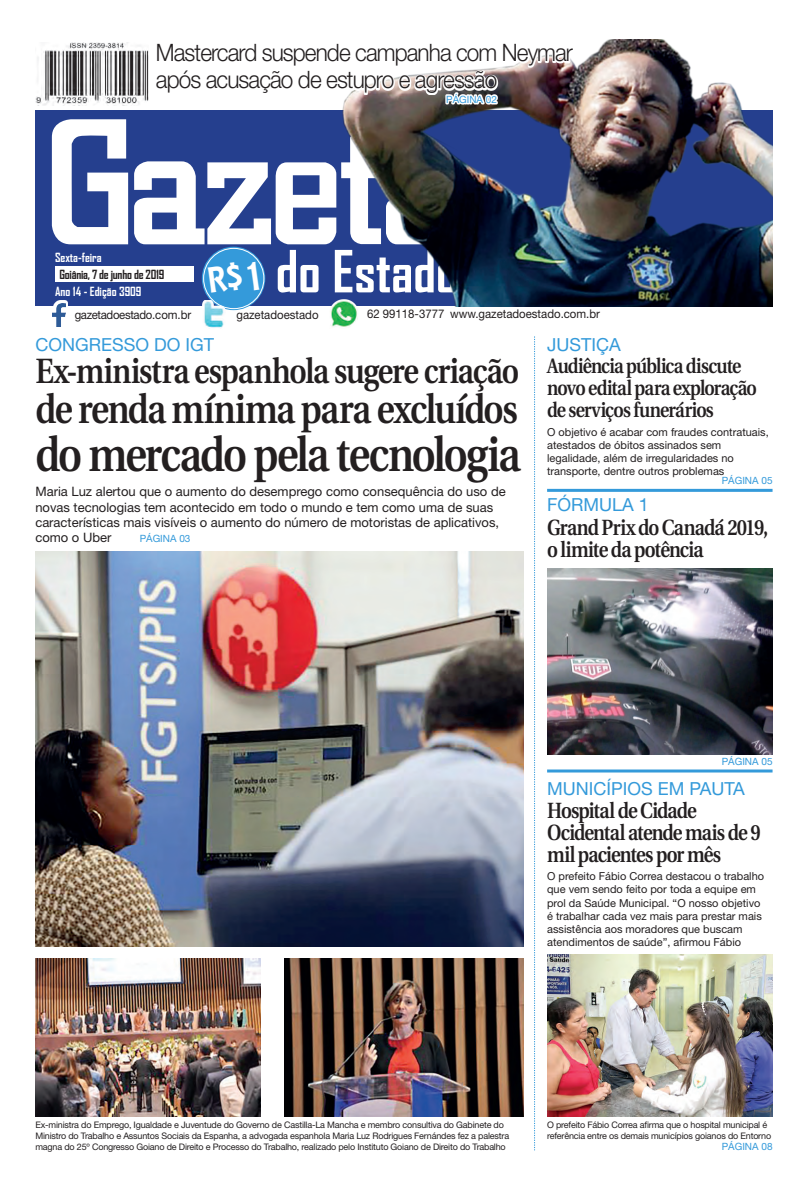
<style>
.page{position:relative;width:808px;height:1191px;background:#fff}
.page>*{position:absolute;margin:0;border:0;box-sizing:border-box;transform-origin:0 0}
.t1{font:700 55.6px "Agency FB";color:#fff}
.Manchete{font:600 48.4px "Utopia";letter-spacing:-.045em;color:#231f20;scale:.85 1}
.Manchete-2{font:600 40.7px "Utopia";letter-spacing:-.04em;color:#231f20;scale:.85 1}
.Manchete-3{font:600 35px "Utopia";letter-spacing:-.035em;color:#231f20;scale:.85 1}
.t2{font:300 24px/27px "Helvetica Neue";letter-spacing:-.04em;color:#231f20;scale:.94 1}
.Manchete-4{font:600 22px/22px "Utopia";letter-spacing:-.05em;color:#231f20;scale:.85 1}
.Manchete-5{font:600 20.9px/22px "Utopia";letter-spacing:-.045em;color:#231f20;scale:.85 1}
.Retranca{font:18px "Helvetica Neue";color:#349ada}
.Legenda{font:13px/15.3px "Helvetica Neue";color:#231f20}
.t3{font:700 12.1px "Agency FB";color:#fff}
.t4{font:700 12.1px "Agency FB";letter-spacing:-.02em;color:#231f20}
.t5{font:12px "Helvetica Neue";color:#231f20;scale:.95 1}
.t6{font:12px "Helvetica Neue";letter-spacing:-.03em;color:#231f20;scale:.95 1}
.Legenda-2{font:11px/13.3px "Helvetica Neue";color:#231f20}
.Retranca-2{font:10px "Helvetica Neue";color:#349ada}
.Legenda-3{font:9px/11.3px "Helvetica Neue";letter-spacing:-.02em;color:#231f20}
</style>
<div class="page">
<div style="left:35px;top:110px;width:737px;height:196px;background:#253f8e"></div>
<svg style="left:52px;top:119px;width:76px;height:125px"></svg>
<svg style="left:134px;top:161px;width:167px;height:83px"></svg>
<div style="left:55px;top:266px;width:138px;height:15px;background:#fff"></div>
<svg style="left:202px;top:247px;width:63px;height:63px"></svg>
<div style="left:203px;top:248px;width:61px;height:61px;border:1px solid #fff;border-radius:50%"></div>
<svg style="left:55px;top:300px;width:13px;height:27px"></svg>
<img style="left:52px;top:303px;width:13px;height:23px">
<img style="left:35px;top:43px;width:113px;height:63px">
<img style="left:301px;top:40px;width:471px;height:266px">
<svg style="left:301px;top:43px;width:273px;height:52px"></svg>
<img style="left:202px;top:300px;width:23px;height:29px">
<img style="left:329px;top:299px;width:30px;height:28px">
<svg style="left:445px;top:92px;width:53px;height:12px"></svg>
<svg style="left:534px;top:336px;width:1px;height:814px"></svg>
<hr style="left:547px;top:769px;width:225px;height:3px;background:#349ada">
<hr style="left:547px;top:489px;width:225px;height:3px;background:#349ada">
<img style="left:284px;top:958px;width:240px;height:158px">
<img style="left:35px;top:958px;width:226px;height:158px">
<img style="left:35px;top:551px;width:489px;height:395px">
<img style="left:547px;top:568px;width:225px;height:186px">
<img style="left:547px;top:954px;width:225px;height:162px">
<div style="left:208px;top:262px;width:51px;height:31px;background:#349ada"></div>
<p class="t2" style="left:156px;top:39px;width:445px">Mastercard suspende campanha com Neymar após acusação de estupro e agressão</p>
<p class="Retranca-2" style="left:446px;top:93px;width:52px">PÁGINA 02</p>
<p class="t3" style="left:55px;top:250px;width:48px">Sexta-feira</p>
<p class="t4" style="left:59px;top:267px;width:106px">Goiânia, 7 de junho de 2019</p>
<p class="t3" style="left:55px;top:283px;width:88px">Ano 14 - Edição 3909</p>
<p class="t6" style="left:75px;top:307px;width:124px">gazetadoestado.com.br</p>
<p class="t1" style="left:276px;top:237px;width:184px">do Estado</p>
<p class="t5" style="left:236px;top:308px;width:88px">gazetadoestado</p>
<p class="t5" style="left:367px;top:307px;width:83px">62 99118-3777</p>
<p class="t5" style="left:450px;top:307px;width:159px">www.gazetadoestado.com.br</p>
<p class="Retranca" style="left:35px;top:333px;width:180px">CONGRESSO DO IGT</p>
<p class="Manchete-3" style="left:35px;top:351px;width:570px">Ex-ministra espanhola sugere criação</p>
<p class="Manchete-2" style="left:35px;top:386px;width:569px">de renda mínima para excluídos</p>
<p class="Manchete" style="left:35px;top:427px;width:572px">do mercado pela tecnologia</p>
<p class="Legenda" style="left:35px;top:484px;width:472px">Maria Luz alertou que o aumento do desemprego como consequência do uso de novas tecnologias tem acontecido em todo o mundo e tem como uma de suas características mais visíveis o aumento do número de motoristas de aplicativos, como o Uber</p>
<p class="Retranca-2" style="left:140px;top:532px;width:52px">PÁGINA 03</p>
<p class="Retranca" style="left:547px;top:333px;width:75px">JUSTIÇA</p>
<p class="Manchete-5" style="left:547px;top:355px;width:248px">Audiência pública discute novo edital para exploração de serviços funerários</p>
<p class="Legenda-2" style="left:547px;top:425px;width:223px">O objetivo é acabar com fraudes contratuais, atestados de óbitos assinados sem legalidade, além de irregularidades no transporte, dentre outros problemas</p>
<p class="Retranca-2" style="left:722px;top:474px;width:52px">PÁGINA 05</p>
<p class="Retranca" style="left:547px;top:494px;width:103px">FÓRMULA 1</p>
<p class="Manchete-4" style="left:547px;top:517px;width:262px">Grand Prix do Canadá 2019, o limite da potência</p>
<p class="Retranca-2" style="left:722px;top:755px;width:52px">PÁGINA 05</p>
<p class="Retranca" style="left:547px;top:778px;width:199px">MUNICÍPIOS EM PAUTA</p>
<p class="Manchete-4" style="left:547px;top:800px;width:253px">Hospital de Cidade<br>Ocidental atende mais de 9 mil pacientes por mês</p>
<p class="Legenda-2" style="left:547px;top:869px;width:218px">O prefeito Fábio Correa destacou o trabalho que vem sendo feito por toda a equipe em prol da Saúde Municipal. “O nosso objetivo é trabalhar cada vez mais para prestar mais assistência aos moradores que buscam atendimentos de saúde”, afirmou Fábio</p>
<p class="Legenda-3" style="left:35px;top:1118px;width:475px">Ex-ministra do Emprego, Igualdade e Juventude do Governo de Castilla-La Mancha e membro consultiva do Gabinete do<br>Ministro do Trabalho e Assuntos Sociais da Espanha, a advogada espanhola Maria Luz Rodrigues Fernándes fez a palestra magna do 25º Congresso Goiano de Direito e Processo do Trabalho, realizado pelo Instituto Goiano de Direito do Trabalho</p>
<p class="Legenda-3" style="left:547px;top:1118px;width:226px">O prefeito Fábio Correa afirma que o hospital municipal é referência entre os demais municípios goianos do Entorno</p>
<p class="Retranca-2" style="left:722px;top:1141px;width:52px">PÁGINA 08</p>
</div>
